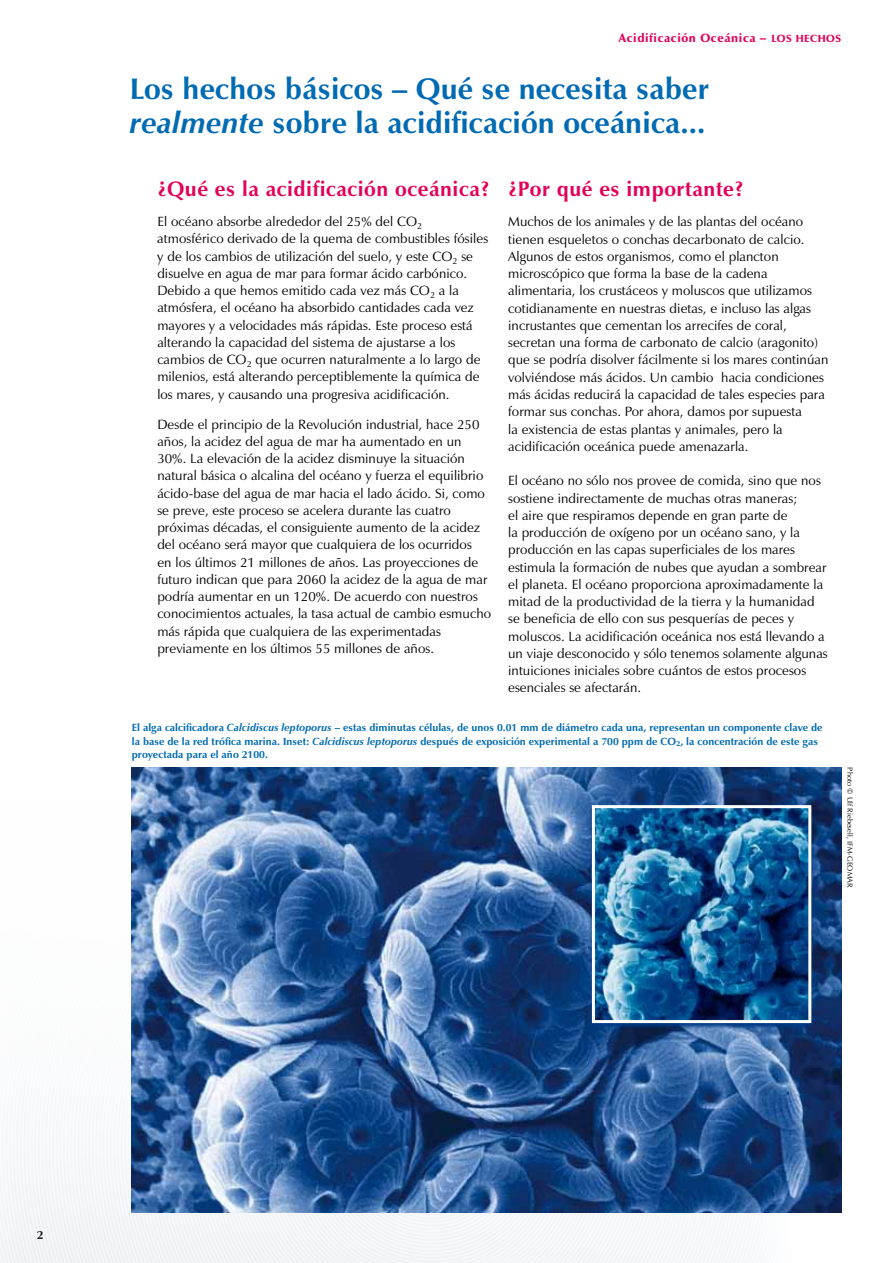
<style>
.page{position:relative;width:893px;height:1263px;background:#fff}
.page>*{position:absolute;margin:0;border:0;box-sizing:border-box;transform-origin:0 0}
.t1{font:700 30px/34.5px "Zapf Humanist 601 BT";letter-spacing:.005em;color:#006ab3}
.t2{font:700 21px "Zapf Humanist 601 BT";letter-spacing:.025em;color:#e30059}
.t3{font:13.5px/17.2px "Zapf Humanist 601 BT";letter-spacing:.005em;color:#000}
.t4{font:900 12px "Zapf Humanist 601 BT";letter-spacing:.05em;color:#e30059}
.t5{font:700 12px "Zapf Humanist 601 BT";color:#000}
.t6{font:700 10.5px/13.5px "Zapf Humanist 601 BT";letter-spacing:.005em;color:#006ab3}
.t7{font:7.5px "Zapf Humanist 601 BT";letter-spacing:.005em;color:#000}
.s1{font-size:10.5px}
.s2{font-style:italic}
</style>
<div class="page">
<img style="left:0;top:803px;width:755px;height:460px">
<img style="left:132px;top:767px;width:710px;height:446px">
<div style="left:589px;top:805px;width:225px;height:224px;background:#003882;opacity:.95"></div>
<img style="left:596px;top:809px;width:211px;height:210px">
<div style="left:592px;top:805px;width:219px;height:218px;border:3px solid #fff"></div>
<p class="t4" style="left:619px;top:30px;width:224px">Acidificación Oceánica – <span class="s1">LOS HECHOS</span></p>
<h1 class="t1" style="left:130px;top:71px;width:581px">Los hechos básicos – Qué se necesita saber <span class="s2">realmente</span> sobre la acidificación oceánica...</h1>
<h2 class="t2" style="left:157px;top:176px;width:334px">¿Qué es la acidificación oceánica?</h2>
<p class="t3" style="left:157px;top:213px;width:332px">El océano absorbe alrededor del 25% del CO<sub>2 </sub>atmosférico derivado de la quema de combustibles fósiles y de los cambios de utilización del suelo, y este CO<sub>2</sub> se disuelve en agua de mar para formar ácido carbónico.<br>Debido a que hemos emitido cada vez más CO<sub>2</sub> a la atmósfera, el océano ha absorbido cantidades cada vez mayores y a velocidades más rápidas. Este proceso está alterando la capacidad del sistema de ajustarse a los cambios de CO<sub>2</sub> que ocurren naturalmente a lo largo de milenios, está alterando perceptiblemente la química de los mares, y causando una progresiva acidificación.</p>
<p class="t3" style="left:157px;top:415px;width:335px">Desde el principio de la Revolución industrial, hace 250 años, la acidez del agua de mar ha aumentado en un 30%. La elevación de la acidez disminuye la situación natural básica o alcalina del océano y fuerza el equilibrio ácido-base del agua de mar hacia el lado ácido. Si, como se preve, este proceso se acelera durante las cuatro próximas décadas, el consiguiente aumento de la acidez del océano será mayor que cualquiera de los ocurridos<br>en los últimos 21 millones de años. Las proyecciones de futuro indican que para 2060 la acidez de la agua de mar podría aumentar en un 120%. De acuerdo con nuestros conocimientos actuales, la tasa actual de cambio esmucho más rápida que cualquiera de las experimentadas previamente en los últimos 55 millones de años.</p>
<h2 class="t2" style="left:508px;top:176px;width:237px">¿Por qué es importante?</h2>
<p class="t3" style="left:508px;top:213px;width:322px">Muchos de los animales y de las plantas del océano tienen esqueletos o conchas decarbonato de calcio.<br>Algunos de estos organismos, como el plancton microscópico que forma la base de la cadena alimentaria, los crustáceos y moluscos que utilizamos cotidianamente en nuestras dietas, e incluso las algas incrustantes que cementan los arrecifes de coral, secretan una forma de carbonato de calcio (aragonito) que se podría disolver fácilmente si los mares continúan volviéndose más ácidos. Un cambio hacia condiciones más ácidas reducirá la capacidad de tales especies para formar sus conchas. Por ahora, damos por supuesta<br>la existencia de estas plantas y animales, pero la acidificación oceánica puede amenazarla.</p>
<p class="t3" style="left:508px;top:472px;width:321px">El océano no sólo nos provee de comida, sino que nos sostiene indirectamente de muchas otras maneras;<br>el aire que respiramos depende en gran parte de<br>la producción de oxígeno por un océano sano, y la producción en las capas superficiales de los mares estimula la formación de nubes que ayudan a sombrear el planeta. El océano proporciona aproximadamente la mitad de la productividad de la tierra y la humanidad se beneficia de ello con sus pesquerías de peces y moluscos. La acidificación oceánica nos está llevando a un viaje desconocido y sólo tenemos solamente algunas intuiciones iniciales sobre cuántos de estos procesos esenciales se afectarán.</p>
<p class="t6" style="left:132px;top:721px;width:692px">El alga calcificadora <span class="s2">Calcidiscus leptoporus</span> – estas diminutas células, de unos 0.01 mm de diámetro cada una, representan un componente clave de la base de la red trófica marina. Inset: <span class="s2">Calcidiscus leptoporus</span> después de exposición experimental a 700 ppm de CO<sub>2</sub>, la concentración de este gas proyectada para el año 2100.</p>
<p class="t7" style="left:855px;top:767px;width:121px;rotate:90deg">Photo © Ulf Riebesell, IFM-GEOMAR</p>
<p class="t5" style="left:37px;top:1228px;width:8px">2</p>
</div>
